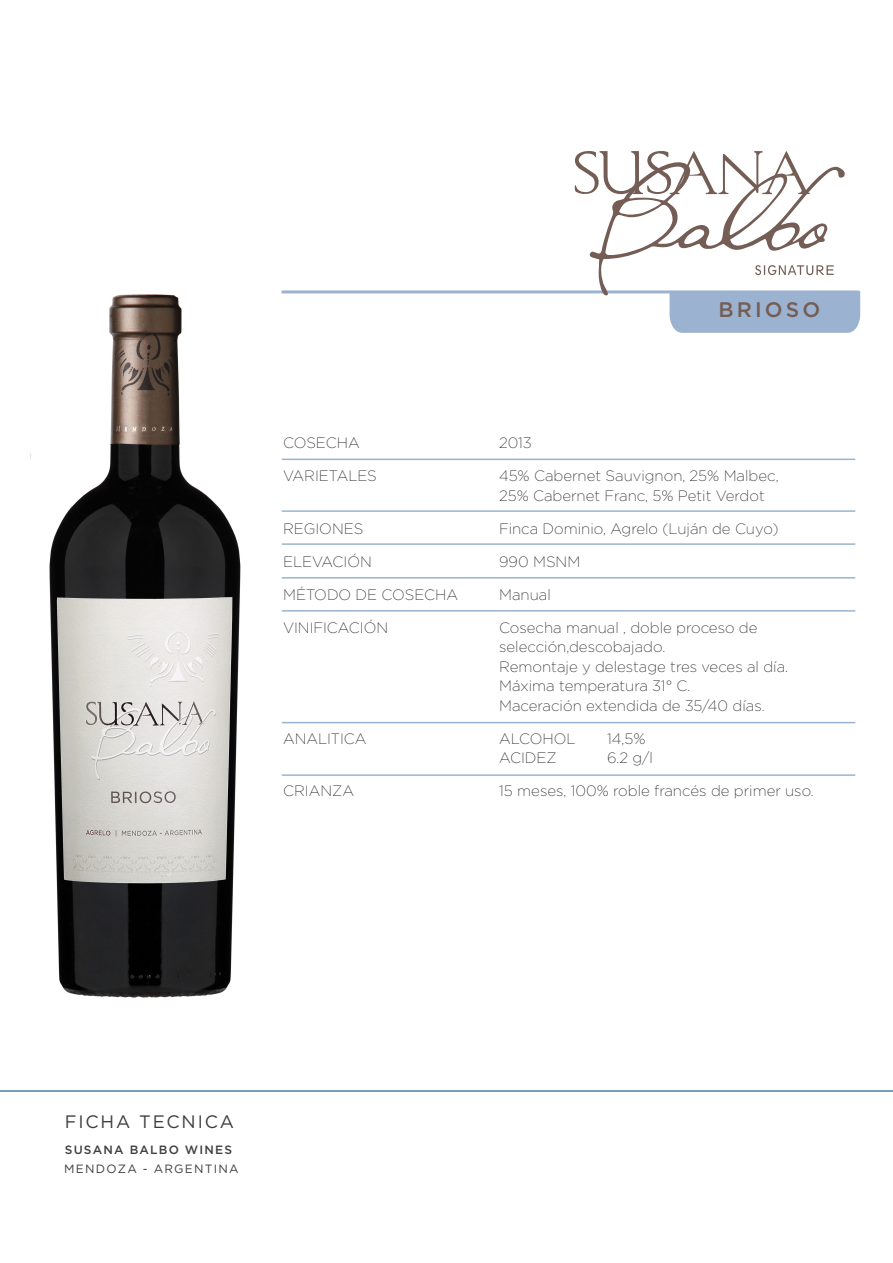
<style>
.page{position:relative;width:893px;height:1263px;background:#fff}
.page>*{position:absolute;margin:0;border:0;box-sizing:border-box;transform-origin:0 0}
.t1{font:500 21px "Gotham";letter-spacing:.15em;color:#735d55}
.t2{font:18px "Gotham";letter-spacing:.1em;color:#3e3e3f}
.t3{font:300 15px/19.5px "Gotham Ex";color:#231f20}
.t4{font:12px "Gotham";letter-spacing:.1em;color:#3e3e3f}
.t5{font:500 12px "Gotham";letter-spacing:.1em;color:#3e3e3f}
</style>
<div class="page">
<hr style="left:282px;top:290px;width:577px;height:3px;background:#9bb3d0">
<hr style="left:282px;top:510px;width:573px;height:2px;background:#9bb3d0">
<hr style="left:282px;top:459px;width:573px;height:1px;background:#9bb3d0">
<hr style="left:282px;top:543px;width:573px;height:2px;background:#9bb3d0">
<hr style="left:282px;top:577px;width:573px;height:2px;background:#9bb3d0">
<hr style="left:282px;top:610px;width:573px;height:2px;background:#9bb3d0">
<hr style="left:282px;top:722px;width:573px;height:1px;background:#9bb3d0">
<hr style="left:282px;top:774px;width:573px;height:2px;background:#9bb3d0">
<svg style="left:574px;top:151px;width:287px;height:182px"></svg>
<hr style="left:0;top:1090px;width:893px;height:2px;background:#799ebb">
<img style="left:31px;top:294px;width:210px;height:704px">
<h1 class="t1" style="left:718px;top:298px;width:103px">BRIOSO</h1>
<p class="t3" style="left:283px;top:433px;width:78px">COSECHA</p>
<p class="t3" style="left:499px;top:433px;width:34px">2013</p>
<p class="t3" style="left:283px;top:466px;width:95px">VARIETALES</p>
<p class="t3" style="left:499px;top:466px;width:281px">45% Cabernet Sauvignon, 25% Malbec,<br>25% Cabernet Franc, 5% Petit Verdot</p>
<p class="t3" style="left:283px;top:518px;width:82px">REGIONES</p>
<p class="t3" style="left:499px;top:518px;width:281px">Finca Dominio, Agrelo (Luján de Cuyo)</p>
<p class="t3" style="left:283px;top:551px;width:90px">ELEVACIÓN</p>
<p class="t3" style="left:499px;top:551px;width:83px">990 MSNM</p>
<p class="t3" style="left:283px;top:584px;width:177px">MÉTODO DE COSECHA</p>
<p class="t3" style="left:499px;top:584px;width:53px">Manual</p>
<p class="t3" style="left:283px;top:617px;width:107px">VINIFICACIÓN</p>
<p class="t3" style="left:499px;top:617px;width:290px">Cosecha manual , doble proceso de selección,descobajado.<br>Remontaje y delestage tres veces al día.<br>Máxima temperatura 31° C.<br>Maceración extendida de 35/40 días.</p>
<p class="t3" style="left:283px;top:728px;width:85px">ANALITICA</p>
<p class="t3" style="left:499px;top:728px;width:78px">ALCOHOL</p>
<p class="t3" style="left:607px;top:728px;width:40px">14,5%</p>
<p class="t3" style="left:499px;top:748px;width:59px">ACIDEZ</p>
<p class="t3" style="left:607px;top:748px;width:47px">6.2 g/l</p>
<p class="t3" style="left:283px;top:781px;width:72px">CRIANZA</p>
<p class="t3" style="left:499px;top:781px;width:316px">15 meses, 100% roble francés de primer uso.</p>
<p class="t2" style="left:65px;top:1111px;width:171px">FICHA TECNICA</p>
<p class="t4" style="left:64px;top:1162px;width:176px">MENDOZA - ARGENTINA</p>
<p class="t5" style="left:65px;top:1142px;width:169px">SUSANA BALBO WINES</p>
</div>
